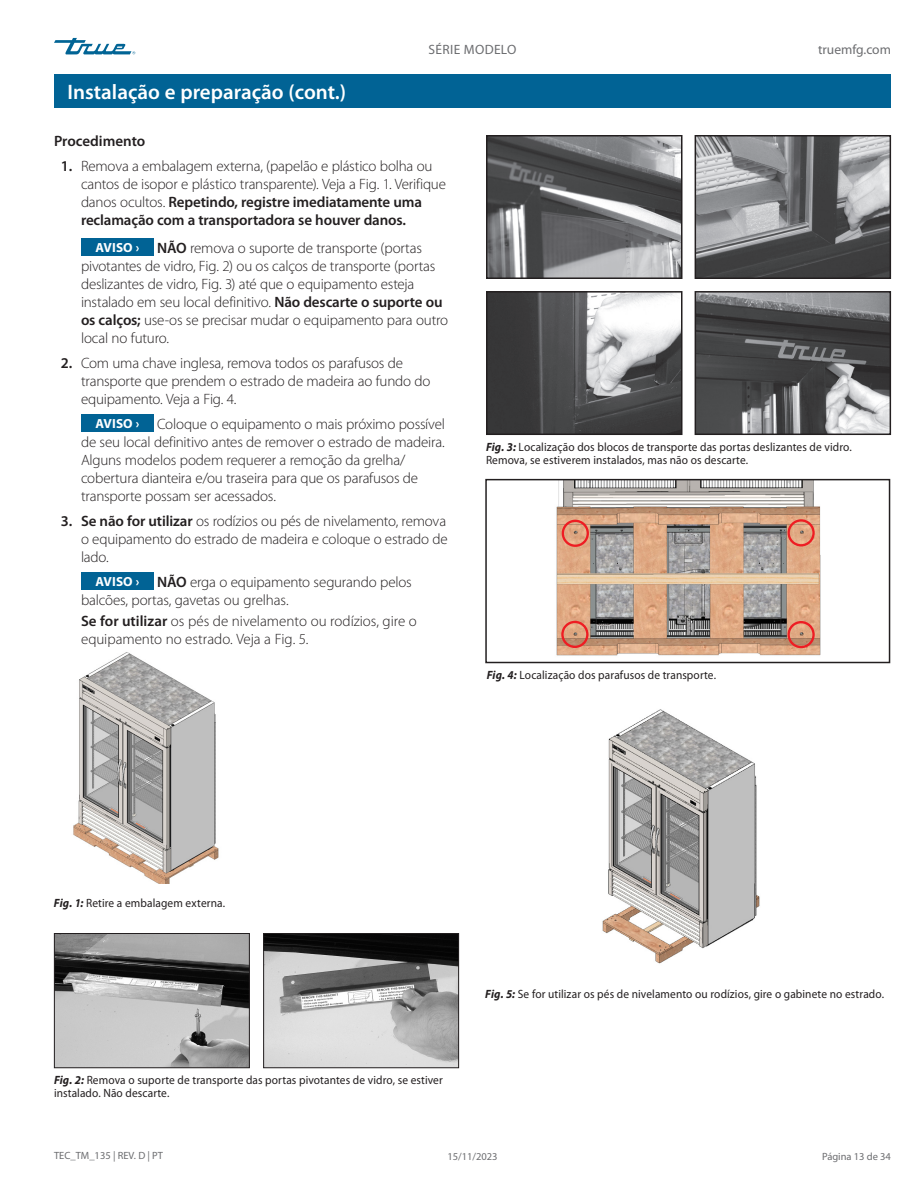
<style>
.page{position:relative;width:918px;height:1188px;background:#fff}
.page>*{position:absolute;margin:0;border:0;box-sizing:border-box;transform-origin:0 0}
.Title_bar_Page_header{font:600 21px "Myriad Pro";color:#fff}
.Body_Text_indent_NOTICE{font:300 15px/18px "Myriad Pro";letter-spacing:-.01em;color:#231f20}
.Subhead_NO_underscore_H2{font:600 15px "Myriad Pro";color:#231f20}
.t1{font:13.5px "Myriad Pro";letter-spacing:.025em;color:#6c6d70}
.t2{font:13.5px "Myriad Pro";color:#6c6d70}
.Table_text{font:700 13.2px "Myriad Pro";letter-spacing:.005em;color:#fff}
.Caption_FIG_Regular{font:12px/13.5px "Myriad Pro";letter-spacing:.01em;color:#231f20;scale:.95 1}
.t3{font:10.5px "Myriad Pro";color:#6c6d70}
.s1{font-weight:600}
.s2{font-weight:700;font-style:italic}
</style>
<div class="page">
<svg style="left:54px;top:38px;width:81px;height:16px"></svg>
<div style="left:54px;top:74px;width:837px;height:34px;background:#016395"></div>
<div style="left:81px;top:238px;width:73px;height:18px;background:#016395"></div>
<div style="left:81px;top:414px;width:73px;height:18px;background:#016395"></div>
<div style="left:81px;top:572px;width:73px;height:18px;background:#016395"></div>
<img style="left:56px;top:935px;width:192px;height:131px">
<div style="left:54px;top:933px;width:196px;height:135px;border:1px solid #231f20"></div>
<img style="left:265px;top:935px;width:192px;height:131px">
<div style="left:263px;top:933px;width:196px;height:135px;border:1px solid #231f20"></div>
<img style="left:489px;top:138px;width:190px;height:138px">
<div style="left:486px;top:135px;width:196px;height:144px;border:2px solid #231f20"></div>
<img style="left:698px;top:138px;width:190px;height:138px">
<div style="left:695px;top:135px;width:196px;height:144px;border:2px solid #231f20"></div>
<img style="left:489px;top:294px;width:190px;height:138px">
<div style="left:486px;top:291px;width:196px;height:144px;border:2px solid #231f20"></div>
<img style="left:698px;top:294px;width:190px;height:138px">
<div style="left:695px;top:291px;width:196px;height:144px;border:2px solid #231f20"></div>
<img style="left:556px;top:482px;width:265px;height:174px">
<div style="left:485px;top:479px;width:405px;height:184px;border:2px solid #231f20"></div>
<div style="left:562px;top:520px;width:27px;height:27px;border:2px solid #ee1d23;border-radius:50%"></div>
<div style="left:787px;top:519px;width:28px;height:27px;border:2px solid #ee1d23;border-radius:50%"></div>
<div style="left:787px;top:621px;width:28px;height:27px;border:2px solid #ee1d23;border-radius:50%"></div>
<div style="left:561px;top:621px;width:28px;height:27px;border:2px solid #ee1d23;border-radius:50%"></div>
<img style="left:73px;top:652px;width:146px;height:231px">
<img style="left:602px;top:709px;width:158px;height:255px">
<p class="t1" style="left:429px;top:42px;width:89px">SÉRIE MODELO</p>
<p class="t2" style="left:818px;top:42px;width:74px">truemfg.com</p>
<p class="Title_bar_Page_header" style="left:68px;top:80px;width:280px">Instalação e preparação (cont.)</p>
<p class="Subhead_NO_underscore_H2" style="left:54px;top:133px;width:93px">Procedimento</p>
<p class="Body_Text_indent_NOTICE" style="left:81px;top:157px;width:367px;text-indent:-20px"><span class="s1">1.</span> Remova a embalagem externa, (papelão e plástico bolha ou cantos de isopor e plástico transparente). Veja a Fig. 1. Verifique danos ocultos. <span class="s1">Repetindo, registre imediatamente uma reclamação com a transportadora se houver danos.</span></p>
<p class="Table_text" style="left:95px;top:240px;width:45px">AVISO ›</p>
<p class="Body_Text_indent_NOTICE" style="left:81px;top:240px;width:369px;text-indent:76px"><span class="s1">NÃO</span> remova o suporte de transporte (portas pivotantes de vidro, Fig. 2) ou os calços de transporte (portas deslizantes de vidro, Fig. 3) até que o equipamento esteja instalado em seu local definitivo. <span class="s1">Não descarte o suporte ou os calços;</span> use-os se precisar mudar o equipamento para outro local no futuro.</p>
<p class="Body_Text_indent_NOTICE" style="left:81px;top:354px;width:351px;text-indent:-20px"><span class="s1">2.</span> Com uma chave inglesa, remova todos os parafusos de transporte que prendem o estrado de madeira ao fundo do equipamento. Veja a Fig. 4.</p>
<p class="Table_text" style="left:95px;top:416px;width:45px">AVISO ›</p>
<p class="Body_Text_indent_NOTICE" style="left:81px;top:415px;width:366px;text-indent:76px">Coloque o equipamento o mais próximo possível de seu local definitivo antes de remover o estrado de madeira.<br>Alguns modelos podem requerer a remoção da grelha/ cobertura dianteira e/ou traseira para que os parafusos de transporte possam ser acessados.</p>
<p class="Body_Text_indent_NOTICE" style="left:81px;top:512px;width:368px;text-align:justify;text-indent:-20px"><span class="s1">3. Se não for utilizar</span> os rodízios ou pés de nivelamento, remova o equipamento do estrado de madeira e coloque o estrado de lado.</p>
<p class="Table_text" style="left:95px;top:574px;width:45px">AVISO ›</p>
<p class="Body_Text_indent_NOTICE" style="left:81px;top:573px;width:332px;text-indent:76px"><span class="s1">NÃO</span> erga o equipamento segurando pelos balcões, portas, gavetas ou grelhas.</p>
<p class="Body_Text_indent_NOTICE" style="left:81px;top:613px;width:337px"><span class="s1">Se for utilizar</span> os pés de nivelamento ou rodízios, gire o equipamento no estrado. Veja a Fig. 5.</p>
<p class="Caption_FIG_Regular" style="left:486px;top:440px;width:386px"><span class="s2">Fig. 3:</span> Localização dos blocos de transporte das portas deslizantes de vidro.<br>Remova, se estiverem instalados, mas não os descarte.</p>
<p class="Caption_FIG_Regular" style="left:487px;top:668px;width:243px"><span class="s2">Fig. 4:</span> Localização dos parafusos de transporte.</p>
<p class="Caption_FIG_Regular" style="left:54px;top:896px;width:182px"><span class="s2">Fig. 1:</span> Retire a embalagem externa.</p>
<p class="Caption_FIG_Regular" style="left:54px;top:1073px;width:411px"><span class="s2">Fig. 2:</span> Remova o suporte de transporte das portas pivotantes de vidro, se estiver instalado. Não descarte.</p>
<p class="Caption_FIG_Regular" style="left:485px;top:987px;width:421px"><span class="s2">Fig. 5:</span> Se for utilizar os pés de nivelamento ou rodízios, gire o gabinete no estrado.</p>
<p class="t3" style="left:54px;top:1149px;width:111px">TEC_TM_135 | REV. D | PT</p>
<p class="t3" style="left:447px;top:1150px;width:52px">15/11/2023</p>
<p class="t3" style="left:822px;top:1150px;width:70px">Página 13 de 34</p>
</div>
